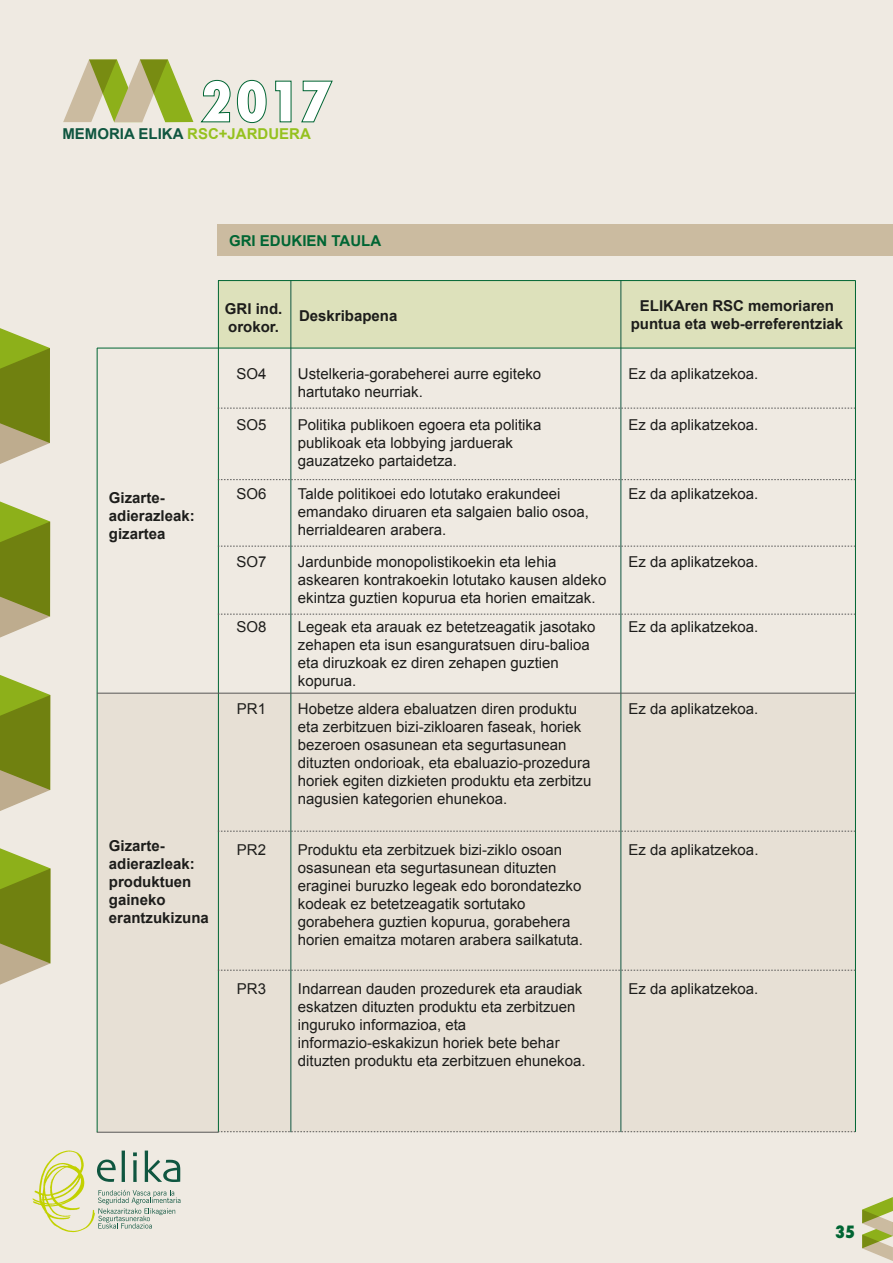
<style>
.page{position:relative;width:893px;height:1263px;background:#efeae2}
.page>*{position:absolute;margin:0;border:0;box-sizing:border-box;transform-origin:0 0}
.t1{font:800 condensed 54px "Futura";color:#fff}
.t2{font:800 condensed 16.5px "Futura";color:#006533}
.t3{font:15px/18px "Arial";color:#1d1d1b}
.t4{font:700 15px/18px "Arial";color:#1d1d1b}
.t5{font:700 15px "Arial";color:#0f5640}
.t6{font:700 15px "Arial";color:#006533}
.s1{color:#95c11f}
</style>
<div class="page">
<div style="left:97px;top:693px;width:759px;height:438px;background:#e7e0d5"></div>
<div style="left:218px;top:281px;width:638px;height:67px;background:#dde1bb"></div>
<div style="left:218px;top:224px;width:675px;height:32px;background:#cbbba0"></div>
<svg style="left:32px;top:1150px;width:148px;height:82px"></svg>
<svg style="left:200px;top:80px;width:31px;height:43px"></svg>
<svg style="left:237px;top:80px;width:30px;height:43px"></svg>
<svg style="left:275px;top:80px;width:17px;height:43px"></svg>
<svg style="left:301px;top:80px;width:32px;height:43px"></svg>
<svg style="left:63px;top:59px;width:130px;height:63px"></svg>
<svg style="left:862px;top:1197px;width:31px;height:64px"></svg>
<svg style="left:0;top:328px;width:51px;height:657px"></svg>
<hr style="left:291px;top:280px;width:1px;height:852px;background:#0f5640">
<hr style="left:621px;top:280px;width:1px;height:852px;background:#0f5640">
<hr style="left:97px;top:1132px;width:121px;height:1px;background:#575756">
<hr style="left:218px;top:280px;width:637px;height:1px;background:#006533">
<hr style="left:218px;top:280px;width:1px;height:852px;background:#006533">
<hr style="left:97px;top:348px;width:758px;height:1px;background:#006533">
<hr style="left:97px;top:348px;width:1px;height:784px;background:#006533">
<hr style="left:855px;top:280px;width:1px;height:852px;background:#006533">
<svg style="left:218px;top:408px;width:638px;height:1px"></svg>
<svg style="left:218px;top:546px;width:638px;height:1px"></svg>
<svg style="left:218px;top:831px;width:638px;height:1px"></svg>
<svg style="left:218px;top:479px;width:638px;height:1px"></svg>
<svg style="left:218px;top:614px;width:638px;height:1px"></svg>
<svg style="left:218px;top:970px;width:638px;height:1px"></svg>
<hr style="left:97px;top:693px;width:759px;height:1px;background:#575756">
<svg style="left:218px;top:1131px;width:638px;height:1px"></svg>
<h1 class="t1" style="left:200px;top:65px;width:134px">2017</h1>
<p class="t5" style="left:62px;top:124px;width:250px">MEMORIA ELIKA <span class="s1">RSC+JARDUERA</span></p>
<p class="t6" style="left:229px;top:231px;width:154px">GRI EDUKIEN TAULA</p>
<p class="t4" style="left:109px;top:489px;width:87px">Gizarte&shy;adierazleak: gizartea</p>
<p class="t4" style="left:109px;top:837px;width:102px">Gizarte&shy;adierazleak: produktuen gaineko erantzukizuna</p>
<p class="t4" style="left:225px;top:300px;width:59px">GRI ind. orokor.</p>
<p class="t3" style="left:237px;top:364px;width:32px">SO4</p>
<p class="t4" style="left:299px;top:307px;width:100px">Deskribapena</p>
<p class="t4" style="left:631px;top:297px;width:214px;text-align:center">ELIKAren RSC memoriaren puntua eta web-erreferentziak</p>
<p class="t3" style="left:628px;top:364px;width:132px">Ez da aplikatzekoa.</p>
<p class="t3" style="left:298px;top:364px;width:245px">Ustelkeria-gorabeherei aurre egiteko hartutako neurriak.</p>
<p class="t3" style="left:237px;top:416px;width:32px">SO5</p>
<p class="t3" style="left:298px;top:416px;width:245px">Politika publikoen egoera eta politika</p>
<p class="t3" style="left:628px;top:416px;width:132px">Ez da aplikatzekoa.</p>
<p class="t3" style="left:298px;top:434px;width:217px">publikoak eta lobbying jarduerak gauzatzeko partaidetza.</p>
<p class="t3" style="left:237px;top:485px;width:32px">SO6</p>
<p class="t3" style="left:298px;top:485px;width:264px">Talde politikoei edo lotutako erakundeei</p>
<p class="t3" style="left:628px;top:485px;width:132px">Ez da aplikatzekoa.</p>
<p class="t3" style="left:298px;top:503px;width:292px">emandako diruaren eta salgaien balio osoa, herrialdearen arabera.</p>
<p class="t3" style="left:237px;top:553px;width:32px">SO7</p>
<p class="t3" style="left:298px;top:553px;width:260px">Jardunbide monopolistikoekin eta lehia</p>
<p class="t3" style="left:628px;top:553px;width:132px">Ez da aplikatzekoa.</p>
<p class="t3" style="left:298px;top:571px;width:310px">askearen kontrakoekin lotutako kausen aldeko ekintza guztien kopurua eta horien emaitzak.</p>
<p class="t3" style="left:237px;top:618px;width:32px">SO8</p>
<p class="t3" style="left:237px;top:700px;width:31px">PR1</p>
<p class="t3" style="left:298px;top:618px;width:299px">Legeak eta arauak ez betetzeagatik jasotako</p>
<p class="t3" style="left:628px;top:618px;width:132px">Ez da aplikatzekoa.</p>
<p class="t3" style="left:298px;top:636px;width:293px">zehapen eta isun esanguratsuen diru-balioa eta diruzkoak ez diren zehapen guztien kopurua.</p>
<p class="t3" style="left:298px;top:700px;width:281px">Hobetze aldera ebaluatzen diren produktu</p>
<p class="t3" style="left:628px;top:700px;width:132px">Ez da aplikatzekoa.</p>
<p class="t3" style="left:298px;top:718px;width:295px">eta zerbitzuen bizi-zikloaren faseak, horiek bezeroen osasunean eta segurtasunean dituzten ondorioak, eta ebaluazio-prozedura horiek egiten dizkieten produktu eta zerbitzu nagusien kategorien ehunekoa.</p>
<p class="t3" style="left:237px;top:841px;width:31px">PR2</p>
<p class="t3" style="left:298px;top:841px;width:266px">Produktu eta zerbitzuek bizi-ziklo osoan</p>
<p class="t3" style="left:628px;top:841px;width:132px">Ez da aplikatzekoa.</p>
<p class="t3" style="left:298px;top:859px;width:287px">osasunean eta segurtasunean dituzten eraginei buruzko legeak edo borondatezko kodeak ez betetzeagatik sortutako gorabehera guztien kopurua, gorabehera horien emaitza motaren arabera sailkatuta.</p>
<p class="t3" style="left:237px;top:980px;width:31px">PR3</p>
<p class="t3" style="left:298px;top:980px;width:286px">Indarrean dauden prozedurek eta araudiak</p>
<p class="t3" style="left:628px;top:980px;width:132px">Ez da aplikatzekoa.</p>
<p class="t3" style="left:298px;top:998px;width:289px">eskatzen dituzten produktu eta zerbitzuen inguruko informazioa, eta informazio-eskakizun horiek bete behar dituzten produktu eta zerbitzuen ehunekoa.</p>
<p class="t2" style="left:835px;top:1221px;width:21px">35</p>
</div>
